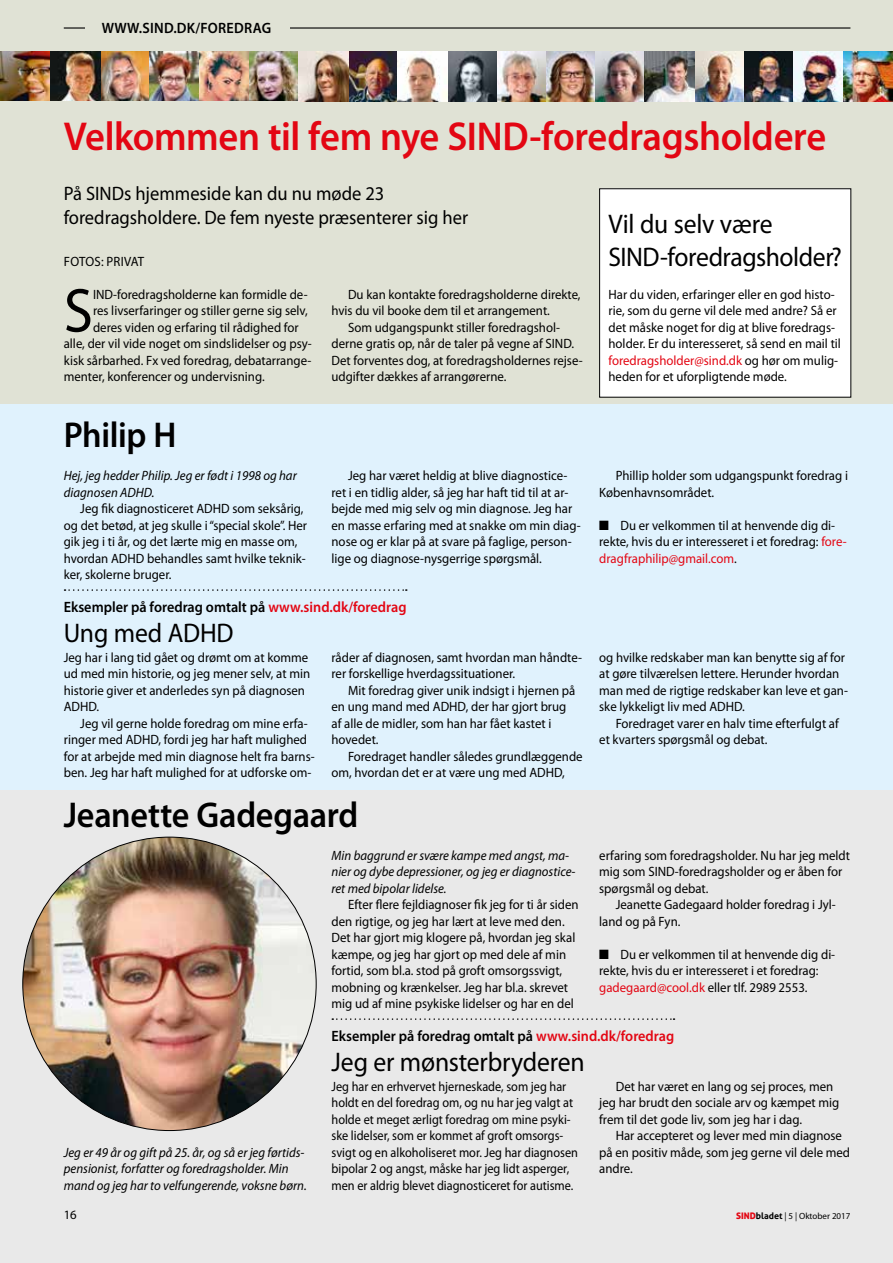
<style>
.page{position:relative;width:893px;height:1263px;background:#fff}
.page>*{position:absolute;margin:0;border:0;box-sizing:border-box;transform-origin:0 0}
.t1{font:62.4px "Myriad Pro";color:#000;scale:.95 1}
.t2{font:600 40.5px "Myriad Pro";letter-spacing:-.01em;color:#e30613;scale:.95 1}
.t3{font:600 36px "Myriad Pro";letter-spacing:-.01em;color:#000;scale:.95 1}
.t4{font:27px/33px "Myriad Pro";letter-spacing:-.01em;color:#000;scale:.95 1}
.t5{font:19.5px/24px "Myriad Pro";color:#000;scale:.95 1}
.t6{font:600 15px "Myriad Pro";color:#000;scale:.95 1}
.t7{font:600 15px "Myriad Pro";letter-spacing:.02em;color:#000;scale:.95 1}
.t8{font:13.5px/16.5px "Myriad Pro";color:#000;scale:.95 1}
.t9{font:13.5px/16.5px "Myriad Pro";color:#000;scale:.91 1}
.t10{font:italic 13.5px/16.5px "Myriad Pro";color:#000;scale:.95 1}
.t11{font:13.5px "Myriad Pro";letter-spacing:.02em;color:#000;scale:.95 1}
.t12{font:12.75px "Myriad Pro";color:#000}
.t13{font:9px "Myriad Pro";color:#000}
.s1{color:#e30613}
.s2{font-family:"Aller Display";color:#e30613}
.s3{font-family:"Aller";font-weight:700}
</style>
<div class="page">
<div style="left:0;top:0;width:893px;height:405px;background:#e0e2d5"></div>
<hr style="left:64px;top:27px;width:786px;height:2px;background:#000">
<div style="left:85px;top:21px;width:204px;height:16px;background:#e0e2d5"></div>
<div style="left:0;top:790px;width:893px;height:473px;background:#e9e9e9"></div>
<img style="left:23px;top:837px;width:293px;height:293px;border-radius:147px">
<svg style="left:332px;top:1018px;width:342px;height:2px"></svg>
<div style="left:600px;top:189px;width:251px;height:208px;background:#fff"></div>
<div style="left:0;top:405px;width:893px;height:385px;background:#e0f2fd"></div>
<svg style="left:65px;top:589px;width:342px;height:2px"></svg>
<img style="left:1px;top:51px;width:892px;height:50px">
<p class="t7" style="left:102px;top:18px;width:180px">WWW.SIND.DK/FOREDRAG</p>
<h2 class="t2" style="left:64px;top:111px;width:804px">Velkommen til fem nye SIND-foredragsholdere</h2>
<h3 class="t5" style="left:64px;top:181px;width:427px">På SINDs hjemmeside kan du nu møde 23 foredragsholdere. De fem nyeste præsenterer sig her</h3>
<p class="t11" style="left:64px;top:253px;width:86px">FOTOS: PRIVAT</p>
<h1 class="t1" style="left:64px;top:272px;width:32px">S</h1>
<p class="t8" style="left:93px;top:286px;width:227px">IND-foredragsholderne kan formidle de-</p>
<h3 class="t4" style="left:608px;top:207px;width:247px">Vil du selv være<br>SIND-foredragsholder?</h3>
<p class="t8" style="left:608px;top:286px;width:246px">Har du viden, erfaringer eller en god histo&shy;rie, som du gerne vil dele med andre? Så er det måske noget for dig at blive foredrags&shy;holder. Er du interesseret, så send en mail til <span class="s1">foredragsholder@sind.dk</span> og hør om mulig&shy;heden for et uforpligtende møde.</p>
<p class="t8" style="left:348px;top:286px;width:246px">Du kan kontakte foredragsholderne direkte,</p>
<p class="t8" style="left:331px;top:302px;width:231px">hvis du vil booke dem til et arrangement.</p>
<p class="t8" style="left:348px;top:319px;width:225px">Som udgangspunkt stiller foredragshol-</p>
<p class="t8" style="left:331px;top:335px;width:257px">derne gratis op, når de taler på vegne af SIND.</p>
<p class="t8" style="left:331px;top:352px;width:266px">Det forventes dog, at foredragsholdernes rejse-</p>
<p class="t8" style="left:331px;top:368px;width:186px">udgifter dækkes af arrangørerne.</p>
<p class="t8" style="left:93px;top:302px;width:228px">res livserfaringer og stiller gerne sig selv,</p>
<p class="t8" style="left:93px;top:319px;width:218px">deres viden og erfaring til rådighed for</p>
<p class="t8" style="left:64px;top:335px;width:263px">alle, der vil vide noget om sindslidelser og psy-</p>
<p class="t8" style="left:64px;top:352px;width:262px">kisk sårbarhed. Fx ved foredrag, debatarrange-</p>
<p class="t8" style="left:64px;top:368px;width:213px">menter, konferencer og undervisning.</p>
<h3 class="t3" style="left:64px;top:412px;width:120px">Philip H</h3>
<p class="t10" style="left:64px;top:467px;width:247px">Hej, jeg hedder Philip. Jeg er født i 1998 og har diagnosen ADHD.</p>
<p class="t8" style="left:64px;top:500px;width:258px;text-indent:17px">Jeg fik diagnosticeret ADHD som seksårig, og det betød, at jeg skulle i “special skole”. Her gik jeg i ti år, og det lærte mig en masse om, hvordan ADHD behandles samt hvilke teknik&shy;ker, skolerne bruger.</p>
<p class="t8" style="left:331px;top:467px;width:264px;text-indent:16px">Jeg har været heldig at blive diagnostice&shy;ret i en tidlig alder, så jeg har haft tid til at ar&shy;bejde med mig selv og min diagnose. Jeg har en masse erfaring med at snakke om min diag&shy;nose og er klar på at svare på faglige, person&shy;lige og diagnose-nysgerrige spørgsmål.</p>
<p class="t8" style="left:599px;top:467px;width:263px;text-indent:17px">Phillip holder som udgangspunkt foredrag i<br>Københavnsområdet.</p>
<p class="t8" style="left:599px;top:517px;width:262px">■ Du er velkommen til at henvende dig di&shy;rekte, hvis du er interesseret i et foredrag: <span class="s1">fore&shy;dragfraphilip@gmail.com</span>.</p>
<p class="t6" style="left:64px;top:597px;width:362px">Eksempler på foredrag omtalt på <span class="s1">www.sind.dk/foredrag</span></p>
<h3 class="t4" style="left:64px;top:616px;width:180px">Ung med ADHD</h3>
<p class="t8" style="left:64px;top:649px;width:261px">Jeg har i lang tid gået og drømt om at komme ud med min historie, og jeg mener selv, at min historie giver et anderledes syn på diagnosen ADHD.</p>
<p class="t8" style="left:64px;top:715px;width:266px;text-indent:17px">Jeg vil gerne holde foredrag om mine erfa&shy;ringer med ADHD, fordi jeg har haft mulighed for at arbejde med min diagnose helt fra barns&shy;ben. Jeg har haft mulighed for at udforske om-</p>
<p class="t8" style="left:331px;top:649px;width:265px">råder af diagnosen, samt hvordan man håndte&shy;rer forskellige hverdagssituationer.</p>
<p class="t8" style="left:331px;top:682px;width:258px;text-indent:17px">Mit foredrag giver unik indsigt i hjernen på en ung mand med ADHD, der har gjort brug af alle de midler, som han har fået kastet i hovedet.</p>
<p class="t8" style="left:331px;top:748px;width:266px;text-indent:17px">Foredraget handler således grundlæggende om, hvordan det er at være ung med ADHD,</p>
<p class="t8" style="left:599px;top:649px;width:263px">og hvilke redskaber man kan benytte sig af for at gøre tilværelsen lettere. Herunder hvordan man med de rigtige redskaber kan leve et gan&shy;ske lykkeligt liv med ADHD.</p>
<p class="t8" style="left:599px;top:715px;width:254px;text-indent:17px">Foredraget varer en halv time efterfulgt af et kvarters spørgsmål og debat.</p>
<h3 class="t3" style="left:64px;top:792px;width:312px">Jeanette Gadegaard</h3>
<p class="t10" style="left:331px;top:847px;width:258px">Min baggrund er svære kampe med angst, ma&shy;nier og dybe depressioner, og jeg er diagnostice&shy;ret med bipolar lidelse.</p>
<p class="t8" style="left:331px;top:896px;width:262px;text-indent:17px">Efter flere fejldiagnoser fik jeg for ti år siden den rigtige, og jeg har lært at leve med den.<br>Det har gjort mig klogere på, hvordan jeg skal kæmpe, og jeg har gjort op med dele af min fortid, som bl.a. stod på groft omsorgssvigt, mobning og krænkelser. Jeg har bl.a. skrevet mig ud af mine psykiske lidelser og har en del</p>
<p class="t8" style="left:599px;top:847px;width:266px">erfaring som foredragsholder. Nu har jeg meldt mig som SIND-foredragsholder og er åben for spørgsmål og debat.</p>
<p class="t8" style="left:599px;top:896px;width:251px;text-indent:17px">Jeanette Gadegaard holder foredrag i Jyl&shy;land og på Fyn.</p>
<p class="t8" style="left:599px;top:946px;width:250px">■ Du er velkommen til at henvende dig di&shy;rekte, hvis du er interesseret i et foredrag: <span class="s1">gadegaard@cool.dk</span> eller tlf. 2989 2553.</p>
<p class="t6" style="left:331px;top:1026px;width:362px">Eksempler på foredrag omtalt på <span class="s1">www.sind.dk/foredrag</span></p>
<h3 class="t4" style="left:331px;top:1045px;width:268px">Jeg er mønsterbryderen</h3>
<p class="t10" style="left:64px;top:1144px;width:257px">Jeg er 49 år og gift på 25. år, og så er jeg førtids&shy;pensionist, forfatter og foredragsholder. Min mand og jeg har to velfungerende, voksne børn.</p>
<p class="t9" style="left:331px;top:1078px;width:272px">Jeg har en erhvervet hjerneskade, som jeg har holdt en del foredrag om, og nu har jeg valgt at holde et meget ærligt foredrag om mine psyki&shy;ske lidelser, som er kommet af groft omsorgs&shy;svigt og en alkoholiseret mor. Jeg har diagnosen bipolar 2 og angst, måske har jeg lidt asperger, men er aldrig blevet diagnosticeret for autisme.</p>
<p class="t8" style="left:599px;top:1078px;width:254px;text-indent:17px">Det har været en lang og sej proces, men jeg har brudt den sociale arv og kæmpet mig frem til det gode liv, som jeg har i dag.</p>
<p class="t8" style="left:599px;top:1127px;width:266px;text-indent:17px">Har accepteret og lever med min diagnose på en positiv måde, som jeg gerne vil dele med andre.</p>
<p class="t12" style="left:64px;top:1207px;width:15px">16</p>
<p class="t13" style="left:736px;top:1210px;width:116px"><span class="s2">SIND</span><span class="s3">bladet</span> | 5 | Oktober 2017</p>
</div>
